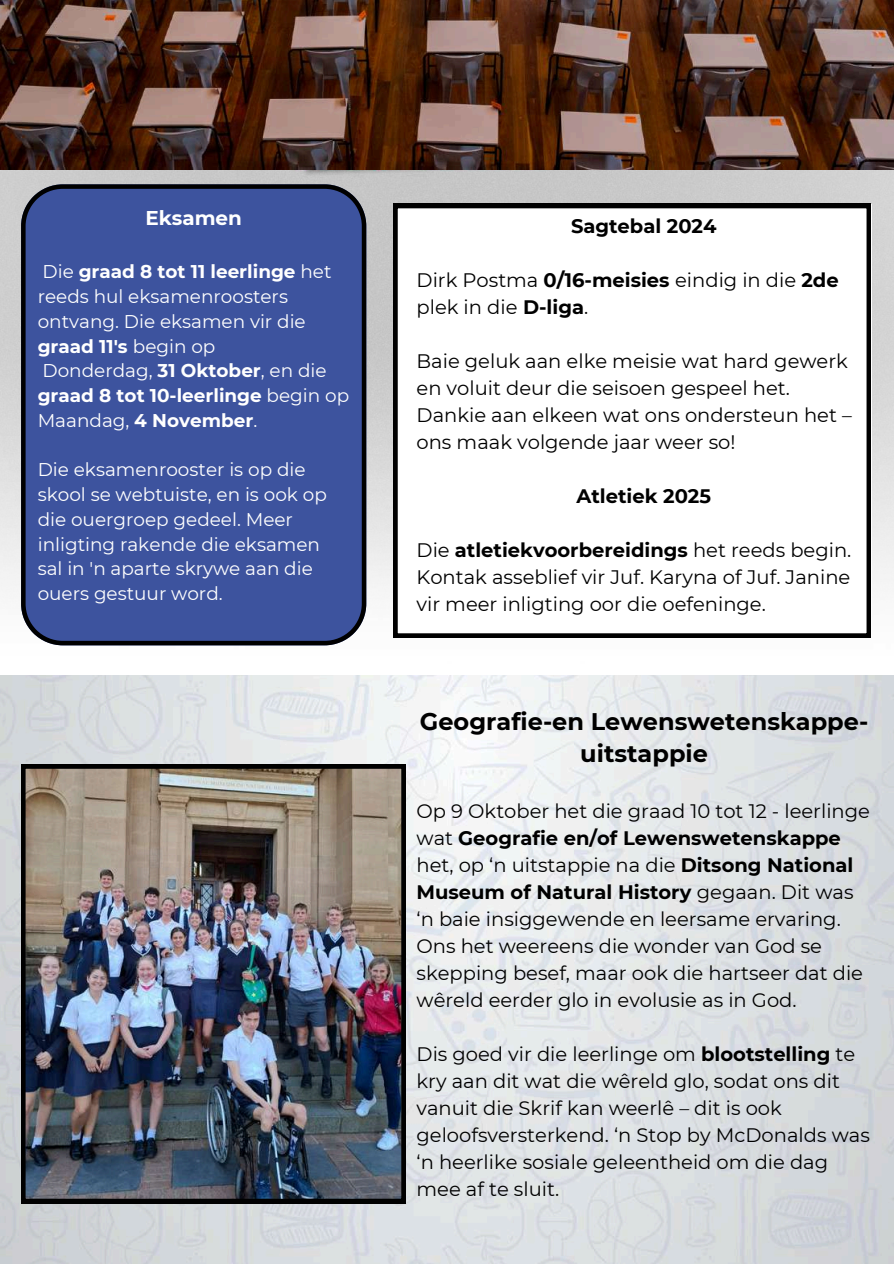
<style>
.page{position:relative;width:894px;height:1264px;background:#fff}
.page>*{position:absolute;margin:0;border:0;box-sizing:border-box;transform-origin:0 0}
.t1{font:700 24px/32.7px "Montserrat";color:#000;text-align:center}
.t2{font:700 19.95px "Montserrat";color:#fff}
.t3{font:19.5px/27px "Montserrat";color:#000}
.t4{font:700 19.5px "Montserrat";color:#000}
.t5{font:18.45px/24.8px "Montserrat";color:#fff}
.s1{font-weight:700}
</style>
<div class="page">
<img style="left:0;top:675px;width:893px;height:588px">
<img style="left:0;top:169px;width:893px;height:477px">
<div style="left:21px;top:184px;width:345px;height:461px;background:#3d539e"></div>
<svg style="left:393px;top:204px;width:477px;height:433px"></svg>
<img style="left:21px;top:764px;width:384px;height:439px">
<img style="left:0;top:0;width:893px;height:169px">
<p class="t2" style="left:145px;top:206px;width:98px">Eksamen</p>
<p class="t5" style="left:38px;top:259px;width:313px">Die <span class="s1">graad 8 tot 11 leerlinge</span> het reeds hul eksamenroosters ontvang. Die eksamen vir die <span class="s1">graad 11's</span> begin op<br>Donderdag, <span class="s1">31 Oktober</span>, en die <span class="s1">graad 8 tot 10-leerlinge</span> begin op<br>Maandag, <span class="s1">4 November</span>.</p>
<p class="t5" style="left:38px;top:457px;width:290px">Die eksamenrooster is op die skool se webtuiste, en is ook op die ouergroep gedeel. Meer inligting rakende die eksamen sal in 'n aparte skrywe aan die ouers gestuur word.</p>
<p class="t4" style="left:571px;top:214px;width:147px">Sagtebal 2024</p>
<p class="t3" style="left:416px;top:266px;width:423px">Dirk Postma <span class="s1">0/16-meisies</span> eindig in die <span class="s1">2de </span>plek in die <span class="s1">D-liga</span>.</p>
<p class="t3" style="left:416px;top:347px;width:436px">Baie geluk aan elke meisie wat hard gewerk en voluit deur die seisoen gespeel het.<br>Dankie aan elkeen wat ons ondersteun het – ons maak volgende jaar weer so!</p>
<p class="t4" style="left:576px;top:484px;width:136px">Atletiek 2025</p>
<p class="t3" style="left:416px;top:536px;width:436px;text-align:justify">Die <span class="s1">atletiekvoorbereidings</span> het reeds begin.<br>Kontak asseblief vir Juf. Karyna of Juf. Janine vir meer inligting oor die oefeninge.</p>
<p class="t1" style="left:420px;top:705px;width:449px">Geografie-en Lewenswetenskappe&shy;uitstappie</p>
<p class="t3" style="left:416px;top:797px;width:455px">Op 9 Oktober het die graad 10 tot 12 - leerlinge wat <span class="s1">Geografie en/of Lewenswetenskappe </span>het, op ‘n uitstappie na die <span class="s1">Ditsong National Museum of Natural History</span> gegaan. Dit was ‘n baie insiggewende en leersame ervaring.<br>Ons het weereens die wonder van God se skepping besef, maar ook die hartseer dat die wêreld eerder glo in evolusie as in God.</p>
<p class="t3" style="left:416px;top:1040px;width:454px">Dis goed vir die leerlinge om <span class="s1">blootstelling</span> te kry aan dit wat die wêreld glo, sodat ons dit vanuit die Skrif kan weerlê – dit is ook geloofsversterkend. ‘n Stop by McDonalds was ‘n heerlike sosiale geleentheid om die dag mee af te sluit.</p>
</div>
